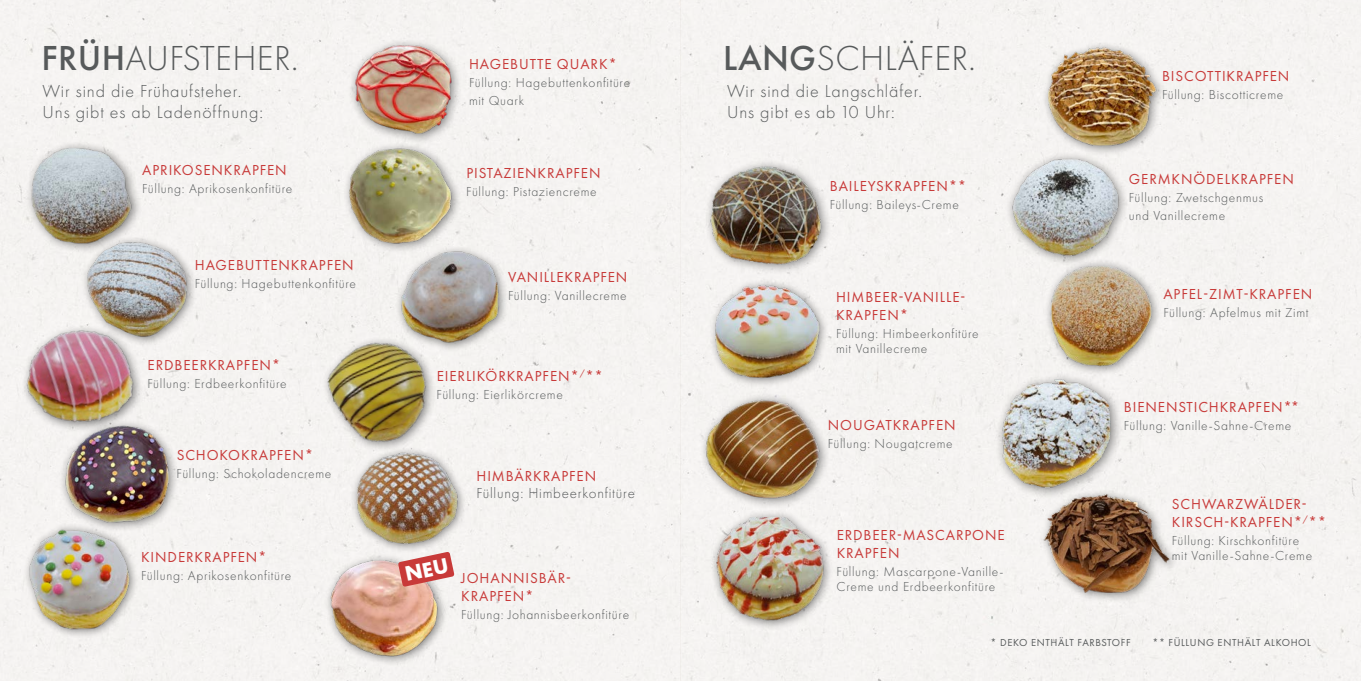
<style>
.page{position:relative;width:1361px;height:681px;background:#fff}
.page>*{position:absolute;margin:0;border:0;box-sizing:border-box;transform-origin:0 0}
.t1{font:300 36px "Futura PT";letter-spacing:.01em;color:#575a5b}
.t2{font:300 18px/21px "Futura PT";letter-spacing:.05em;color:#575a5b}
.t3{font:15px/18px "Futura PT";letter-spacing:.06em;color:#c83a39}
.t4{font:300 15px "Futura PT";letter-spacing:.05em;color:#575a5b}
.t5{font:300 13.5px/15px "Futura PT";letter-spacing:.05em;color:#575a5b}
.t6{font:10.5px "Futura PT";letter-spacing:.06em;color:#575a5b}
.s1{font-weight:500}
</style>
<div class="page">
<div style="left:0;top:0;width:1361px;height:680px;background:#f5f3f1"></div>
<div style="left:25px;top:141px;width:118px;height:113px;background:#000;opacity:.5"></div>
<img style="left:29px;top:148px;width:106px;height:98px">
<div style="left:704px;top:158px;width:128px;height:116px;background:#f5f3f1"></div>
<img style="left:706px;top:164px;width:120px;height:105px">
<img style="left:339px;top:141px;width:124px;height:114px">
<div style="left:1043px;top:258px;width:119px;height:119px;background:#000;opacity:.5"></div>
<img style="left:1043px;top:266px;width:111px;height:102px">
<div style="left:994px;top:371px;width:128px;height:128px;background:#f4f2f0"></div>
<img style="left:998px;top:379px;width:119px;height:111px">
<img style="left:1024px;top:478px;width:155px;height:134px">
<img style="left:16px;top:318px;width:136px;height:124px">
<div style="left:709px;top:509px;width:125px;height:121px;background:#000;opacity:.5"></div>
<img style="left:709px;top:517px;width:118px;height:104px">
<div style="left:699px;top:392px;width:131px;height:117px;background:#000;opacity:.5"></div>
<img style="left:706px;top:398px;width:114px;height:103px">
<img style="left:313px;top:326px;width:133px;height:133px">
<img style="left:341px;top:37px;width:123px;height:108px">
<div style="left:1005px;top:151px;width:124px;height:116px;background:#000;opacity:.5"></div>
<img style="left:1008px;top:153px;width:116px;height:107px">
<div style="left:395px;top:245px;width:114px;height:107px;background:#000;opacity:.5"></div>
<img style="left:396px;top:248px;width:106px;height:98px">
<div style="left:80px;top:235px;width:117px;height:112px;background:#000;opacity:.5"></div>
<img style="left:83px;top:238px;width:112px;height:101px">
<div style="left:23px;top:522px;width:116px;height:117px;background:#000;opacity:.5"></div>
<img style="left:22px;top:527px;width:109px;height:107px">
<div style="left:350px;top:445px;width:117px;height:108px;background:#000;opacity:.5"></div>
<img style="left:350px;top:448px;width:110px;height:99px">
<div style="left:58px;top:419px;width:121px;height:114px;background:#f4f2f0"></div>
<img style="left:56px;top:418px;width:120px;height:136px">
<img style="left:1035px;top:40px;width:129px;height:147px">
<div style="left:324px;top:553px;width:124px;height:112px;background:#000;opacity:.5"></div>
<img style="left:327px;top:540px;width:131px;height:120px">
<div style="left:709px;top:278px;width:119px;height:110px;background:#000;opacity:.5"></div>
<img style="left:712px;top:280px;width:112px;height:101px">
<svg style="left:398px;top:551px;width:56px;height:35px"></svg>
<h1 class="t1" style="left:42px;top:38px;width:258px"><span class="s1">FRÜH</span>AUFSTEHER.</h1>
<h1 class="t1" style="left:723px;top:38px;width:254px"><span class="s1">LANG</span>SCHLÄFER.</h1>
<h2 class="t2" style="left:43px;top:80px;width:222px">Wir sind die Frühaufsteher.<br>Uns gibt es ab Ladenöffnung:</h2>
<p class="t3" style="left:469px;top:55px;width:149px">HAGEBUTTE QUARK*</p>
<p class="t5" style="left:469px;top:73px;width:163px;line-height:18px">Füllung: Hagebuttenkonfitüre mit Quark</p>
<h2 class="t2" style="left:727px;top:80px;width:196px">Wir sind die Langschläfer.<br>Uns gibt es ab 10 Uhr:</h2>
<p class="t3" style="left:142px;top:161px;width:146px">APRIKOSENKRAPFEN</p>
<p class="t5" style="left:142px;top:181px;width:152px">Füllung: Aprikosenkonfitüre</p>
<p class="t3" style="left:830px;top:176px;width:138px">BAILEYSKRAPFEN**</p>
<p class="t5" style="left:830px;top:196px;width:131px">Füllung: Baileys-Creme</p>
<p class="t3" style="left:466px;top:164px;width:136px">PISTAZIENKRAPFEN</p>
<p class="t5" style="left:466px;top:184px;width:132px">Füllung: Pistaziencreme</p>
<p class="t3" style="left:195px;top:256px;width:160px">HAGEBUTTENKRAPFEN</p>
<p class="t5" style="left:195px;top:276px;width:163px">Füllung: Hagebuttenkonfitüre</p>
<p class="t3" style="left:148px;top:356px;width:134px">ERDBEERKRAPFEN*</p>
<p class="t5" style="left:148px;top:376px;width:141px">Füllung: Erdbeerkonfitüre</p>
<p class="t3" style="left:177px;top:445px;width:138px">SCHOKOKRAPFEN*</p>
<p class="t5" style="left:177px;top:466px;width:156px">Füllung: Schokoladencreme</p>
<p class="t3" style="left:141px;top:547px;width:127px">KINDERKRAPFEN*</p>
<p class="t5" style="left:141px;top:567px;width:152px">Füllung: Aprikosenkonfitüre</p>
<p class="t3" style="left:508px;top:268px;width:121px">VANILLEKRAPFEN</p>
<p class="t5" style="left:508px;top:288px;width:120px">Füllung: Vanillecreme</p>
<p class="t3" style="left:437px;top:367px;width:168px">EIERLIKÖRKRAPFEN*<sup>/</sup>**</p>
<p class="t5" style="left:437px;top:387px;width:128px">Füllung: Eierlikörcreme</p>
<p class="t3" style="left:476px;top:466px;width:121px">HIMBÄRKRAPFEN</p>
<p class="t4" style="left:476px;top:484px;width:160px">Füllung: Himbeerkonfitüre</p>
<p class="t3" style="left:461px;top:569px;width:111px">JOHANNISBÄR-<br>KRAPFEN*</p>
<p class="t5" style="left:461px;top:607px;width:169px">Füllung: Johannisbeerkonfitüre</p>
<p class="t3" style="left:836px;top:287px;width:131px">HIMBEER-VANILLE-<br>KRAPFEN*</p>
<p class="t5" style="left:836px;top:326px;width:144px">Füllung: Himbeerkonfitüre mit Vanillecreme</p>
<p class="t3" style="left:828px;top:415px;width:129px">NOUGATKRAPFEN</p>
<p class="t5" style="left:828px;top:435px;width:126px">Füllung: Nougatcreme</p>
<p class="t3" style="left:836px;top:525px;width:170px">ERDBEER-MASCARPONE<br>KRAPFEN</p>
<p class="t5" style="left:836px;top:563px;width:168px">Füllung: Mascarpone-Vanille-<br>Creme und Erdbeerkonfitüre</p>
<p class="t3" style="left:1162px;top:67px;width:129px">BISCOTTIKRAPFEN</p>
<p class="t5" style="left:1162px;top:87px;width:123px">Füllung: Biscotticreme</p>
<p class="t3" style="left:1129px;top:170px;width:166px">GERMKNÖDELKRAPFEN</p>
<p class="t5" style="left:1129px;top:188px;width:136px;line-height:18px">Füllung: Zwetschgenmus und Vanillecreme</p>
<p class="t3" style="left:1163px;top:284px;width:150px">APFEL-ZIMT-KRAPFEN</p>
<p class="t5" style="left:1163px;top:305px;width:147px">Füllung: Apfelmus mit Zimt</p>
<p class="t3" style="left:1124px;top:398px;width:177px">BIENENSTICHKRAPFEN**</p>
<p class="t5" style="left:1124px;top:418px;width:169px">Füllung: Vanille-Sahne-Creme</p>
<p class="t3" style="left:1172px;top:495px;width:156px">SCHWARZWÄLDER-<br>KIRSCH-KRAPFEN*<sup>/</sup>**</p>
<p class="t5" style="left:1172px;top:533px;width:142px">Füllung: Kirschkonfitüre mit Vanille-Sahne-Creme</p>
<p class="t6" style="left:990px;top:636px;width:142px">* DEKO ENTHÄLT FARBSTOFF</p>
<p class="t6" style="left:1152px;top:636px;width:160px">** FÜLLUNG ENTHÄLT ALKOHOL</p>
</div>
